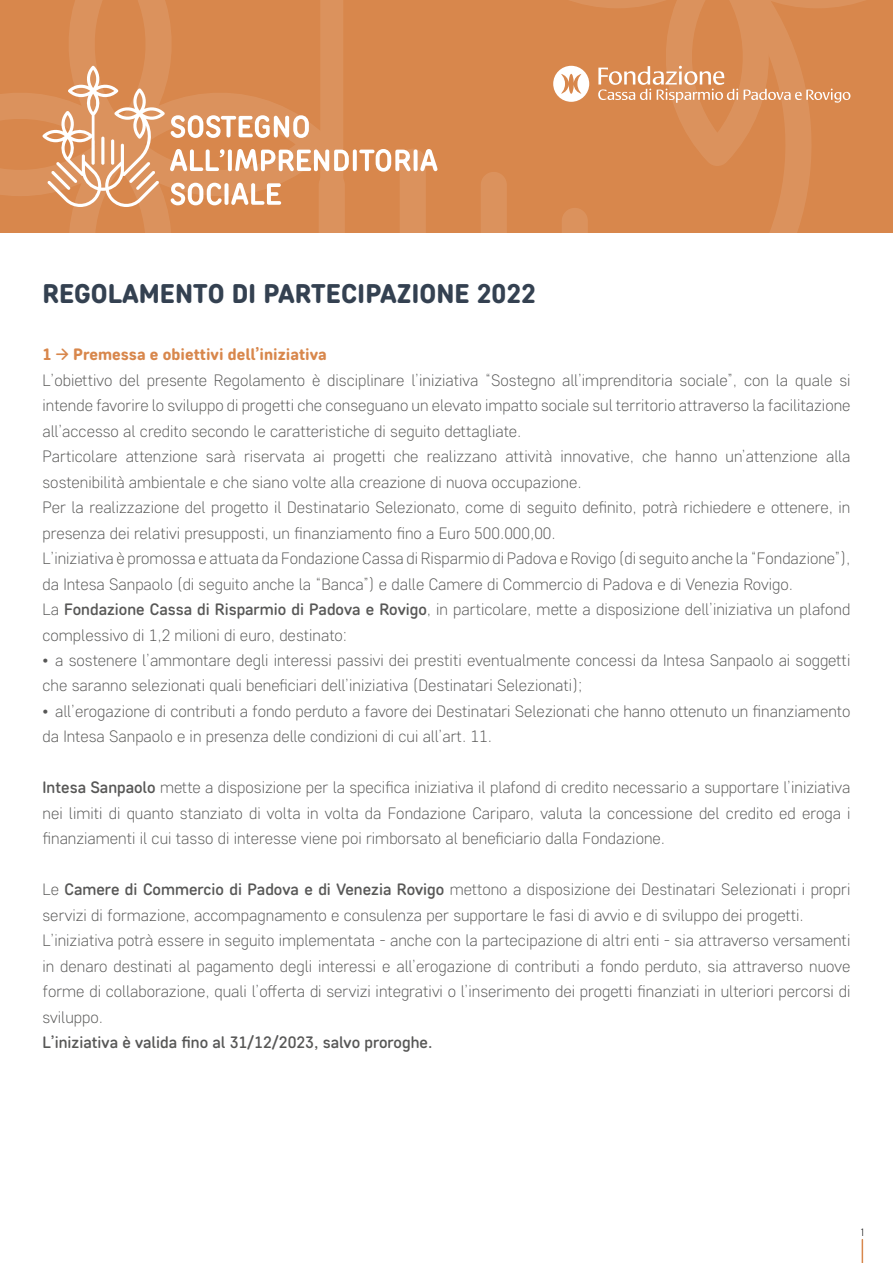
<style>
.page{position:relative;width:893px;height:1263px;background:#fff}
.page>*{position:absolute;margin:0;border:0;box-sizing:border-box;transform-origin:0 0}
.t1{font:800 27px "Core Sans DS65";color:#344151}
.t2{font:300 16.5px/25.5px "Core Sans DS25";color:#575756}
.t3{font:500 16.5px "Core Sans DS45";color:#575756}
.t4{font:800 16.5px "Core Sans DS65";color:#d8874c}
.t5{font:300 10.5px "Barlow Condensed";color:#000}
.s1{font-family:"neue UXUI Icons Rounded";font-weight:900}
.s2{font-family:"Core Sans DS45";font-weight:500}
</style>
<div class="page">
<svg style="left:862px;top:1239px;width:1px;height:24px"></svg>
<svg style="left:0;top:0;width:893px;height:232px;background:#da8f58"></svg>
<h1 class="t1" style="left:43px;top:276px;width:495px">REGOLAMENTO DI PARTECIPAZIONE 2022</h1>
<p class="t4" style="left:43px;top:343px;width:286px">1 <span class="s1">→</span> Premessa e obiettivi dell’iniziativa</p>
<p class="t2" style="left:43px;top:366px;width:809px">L’obiettivo del presente Regolamento è disciplinare l’iniziativa “Sostegno all’imprenditoria sociale”, con la quale si intende favorire lo sviluppo di progetti che conseguano un elevato impatto sociale sul territorio attraverso la facilitazione all’accesso al credito secondo le caratteristiche di seguito dettagliate.<br>Particolare attenzione sarà riservata ai progetti che realizzano attività innovative, che hanno un’attenzione alla sostenibilità ambientale e che siano volte alla creazione di nuova occupazione.<br>Per la realizzazione del progetto il Destinatario Selezionato, come di seguito definito, potrà richiedere e ottenere, in presenza dei relativi presupposti, un finanziamento fino a Euro 500.000,00.<br>L’iniziativa è promossa e attuata da Fondazione Cassa di Risparmio di Padova e Rovigo (di seguito anche la “Fondazione”), da Intesa Sanpaolo (di seguito anche la “Banca”) e dalle Camere di Commercio di Padova e di Venezia Rovigo.<br>La <span class="s2">Fondazione Cassa di Risparmio di Padova e Rovigo</span>, in particolare, mette a disposizione dell’iniziativa un plafond complessivo di 1,2 milioni di euro, destinato:</p>
<p class="t2" style="left:43px;top:647px;width:809px">• a sostenere l’ammontare degli interessi passivi dei prestiti eventualmente concessi da Intesa Sanpaolo ai soggetti che saranno selezionati quali beneficiari dell’iniziativa (Destinatari Selezionati);</p>
<p class="t2" style="left:43px;top:698px;width:809px">• all’erogazione di contributi a fondo perduto a favore dei Destinatari Selezionati che hanno ottenuto un finanziamento da Intesa Sanpaolo e in presenza delle condizioni di cui all’art. 11.</p>
<p class="t2" style="left:43px;top:774px;width:809px;text-align:justify"><span class="s2">Intesa Sanpaolo</span> mette a disposizione per la specifica iniziativa il plafond di credito necessario a supportare l’iniziativa nei limiti di quanto stanziato di volta in volta da Fondazione Cariparo, valuta la concessione del credito ed eroga i finanziamenti il cui tasso di interesse viene poi rimborsato al beneficiario dalla Fondazione.</p>
<p class="t2" style="left:43px;top:876px;width:809px">Le <span class="s2">Camere di Commercio di Padova e di Venezia Rovigo</span> mettono a disposizione dei Destinatari Selezionati i propri servizi di formazione, accompagnamento e consulenza per supportare le fasi di avvio e di sviluppo dei progetti.<br>L’iniziativa potrà essere in seguito implementata - anche con la partecipazione di altri enti - sia attraverso versamenti in denaro destinati al pagamento degli interessi e all’erogazione di contributi a fondo perduto, sia attraverso nuove forme di collaborazione, quali l’offerta di servizi integrativi o l’inserimento dei progetti finanziati in ulteriori percorsi di sviluppo.</p>
<p class="t3" style="left:43px;top:1032px;width:391px">L’iniziativa è valida fino al 31/12/2023, salvo proroghe.</p>
<p class="t5" style="left:861px;top:1226px;width:4px">1</p>
</div>
